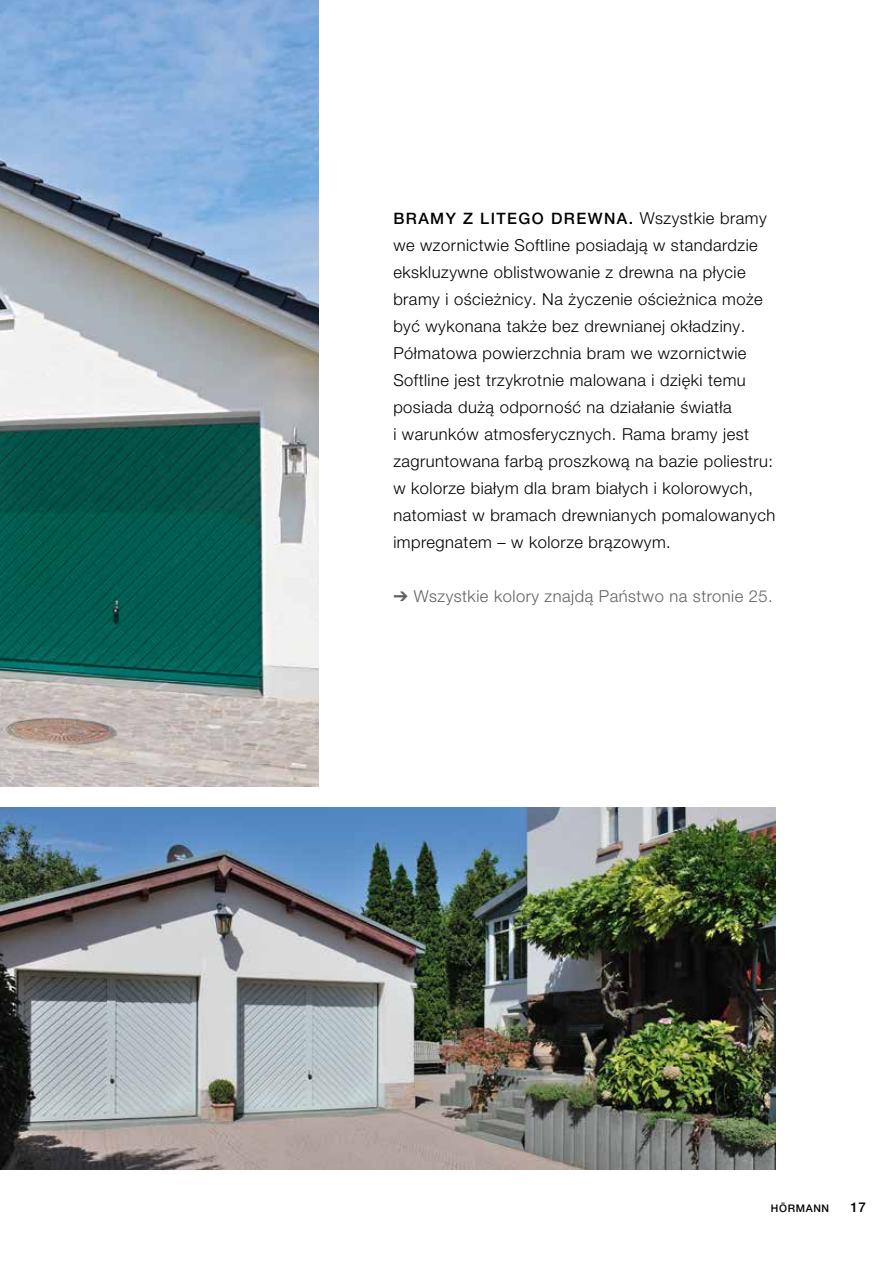
<style>
.page{position:relative;width:893px;height:1263px;background:#fff}
.page>*{position:absolute;margin:0;border:0;box-sizing:border-box;transform-origin:0 0}
.t1{font:300 16.5px/27px "Hoermann Helvetica Neue";letter-spacing:.03em;color:#000}
.t2{font:300 16.5px "Hoermann Helvetica Neue";letter-spacing:.03em;color:#626261}
.t3{font:500 15.75px "Hoermann Helvetica Neue";letter-spacing:.09em;color:#000}
.t4{font:500 13.5px "Hoermann Helvetica Neue";color:#000}
.t5{font:500 10.5px "Hoermann Helvetica Neue";letter-spacing:.06em;color:#000}
.s1{font-weight:300;font-size:16.5px}
</style>
<div class="page">
<img style="left:0;top:0;width:319px;height:787px">
<img style="left:0;top:808px;width:776px;height:361px">
<p class="t3" style="left:393px;top:208px;width:375px">BRAMY Z LITEGO DREWNA. <span class="s1">Wszystkie bramy</span></p>
<p class="t1" style="left:393px;top:231px;width:383px">we wzornictwie Softline posiadają w standardzie ekskluzywne oblistwowanie z drewna na płycie bramy i ościeżnicy. Na życzenie ościeżnica może być wykonana także bez drewnianej okładziny.<br>Półmatowa powierzchnia bram we wzornictwie Softline jest trzykrotnie malowana i dzięki temu posiada dużą odporność na działanie światła<br>i warunków atmosferycznych. Rama bramy jest zagruntowana farbą proszkową na bazie poliestru: w kolorze białym dla bram białych i kolorowych, natomiast w bramach drewnianych pomalowanych impregnatem – w kolorze brązowym.</p>
<p class="t2" style="left:393px;top:585px;width:381px">➔ Wszystkie kolory znajdą Państwo na stronie 25.</p>
<p class="t5" style="left:771px;top:1201px;width:60px">HÖRMANN</p>
<p class="t4" style="left:850px;top:1198px;width:17px">17</p>
</div>
